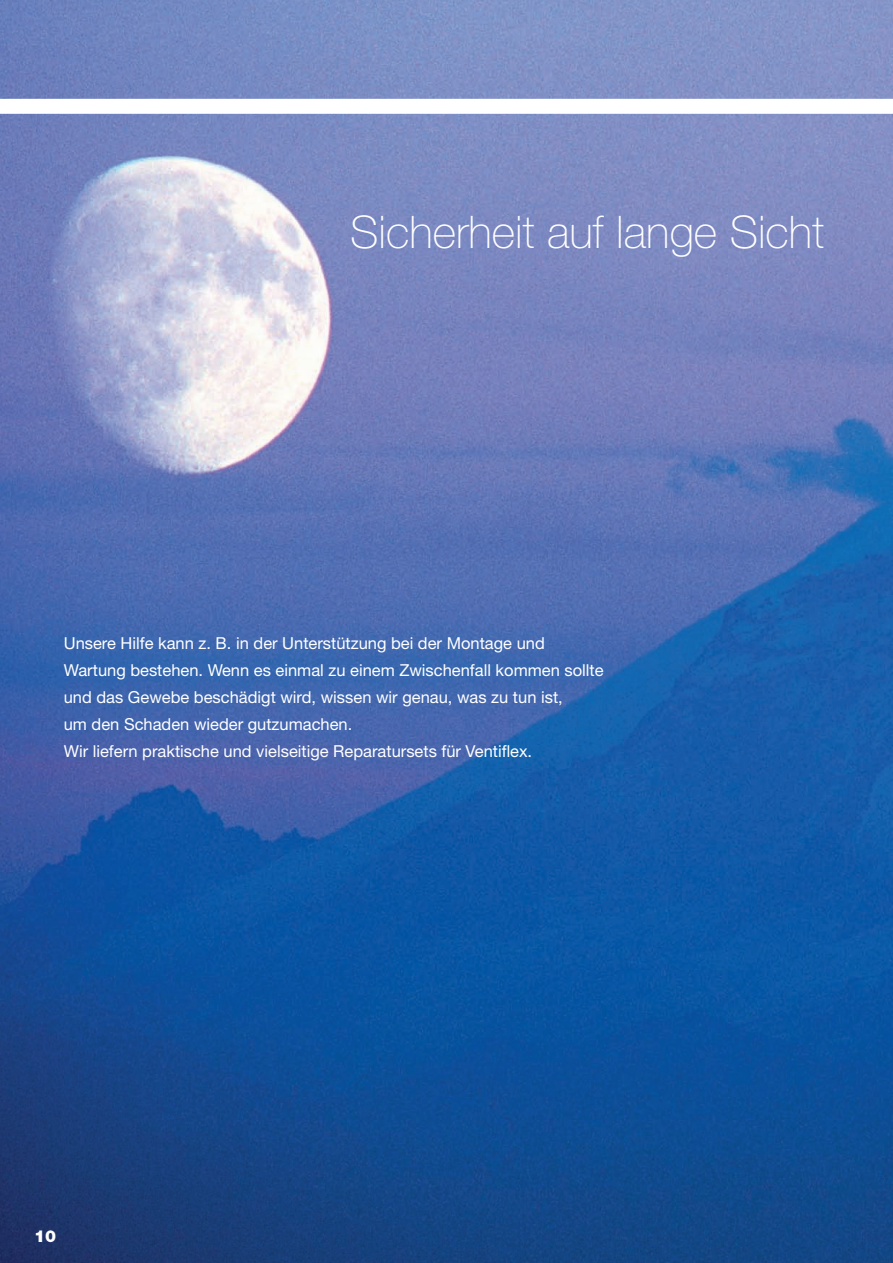
<style>
.page{position:relative;width:893px;height:1263px;background:#fff}
.page>*{position:absolute;margin:0;border:0;box-sizing:border-box;transform-origin:0 0}
.t1{font:100 45px "Helvetica Neue";color:#fff}
.t2{font:16.5px/27px "Helvetica Neue";color:#fff}
.t3{font:900 16.5px "Helvetica Neue";color:#fff}
</style>
<div class="page">
<img style="left:0;top:0;width:893px;height:1263px">
<div style="left:0;top:99px;width:893px;height:15px;background:#fff"></div>
<h1 class="t1" style="left:350px;top:216px;width:475px">Sicherheit auf lange Sicht</h1>
<p class="t2" style="left:64px;top:631px;width:541px">Unsere Hilfe kann z. B. in der Unterstützung bei der Montage und Wartung bestehen. Wenn es einmal zu einem Zwischenfall kommen sollte und das Gewebe beschädigt wird, wissen wir genau, was zu tun ist,<br>um den Schaden wieder gutzumachen.<br>Wir liefern praktische und vielseitige Reparatursets für Ventiflex.</p>
<p class="t3" style="left:34px;top:1230px;width:24px">10</p>
</div>
